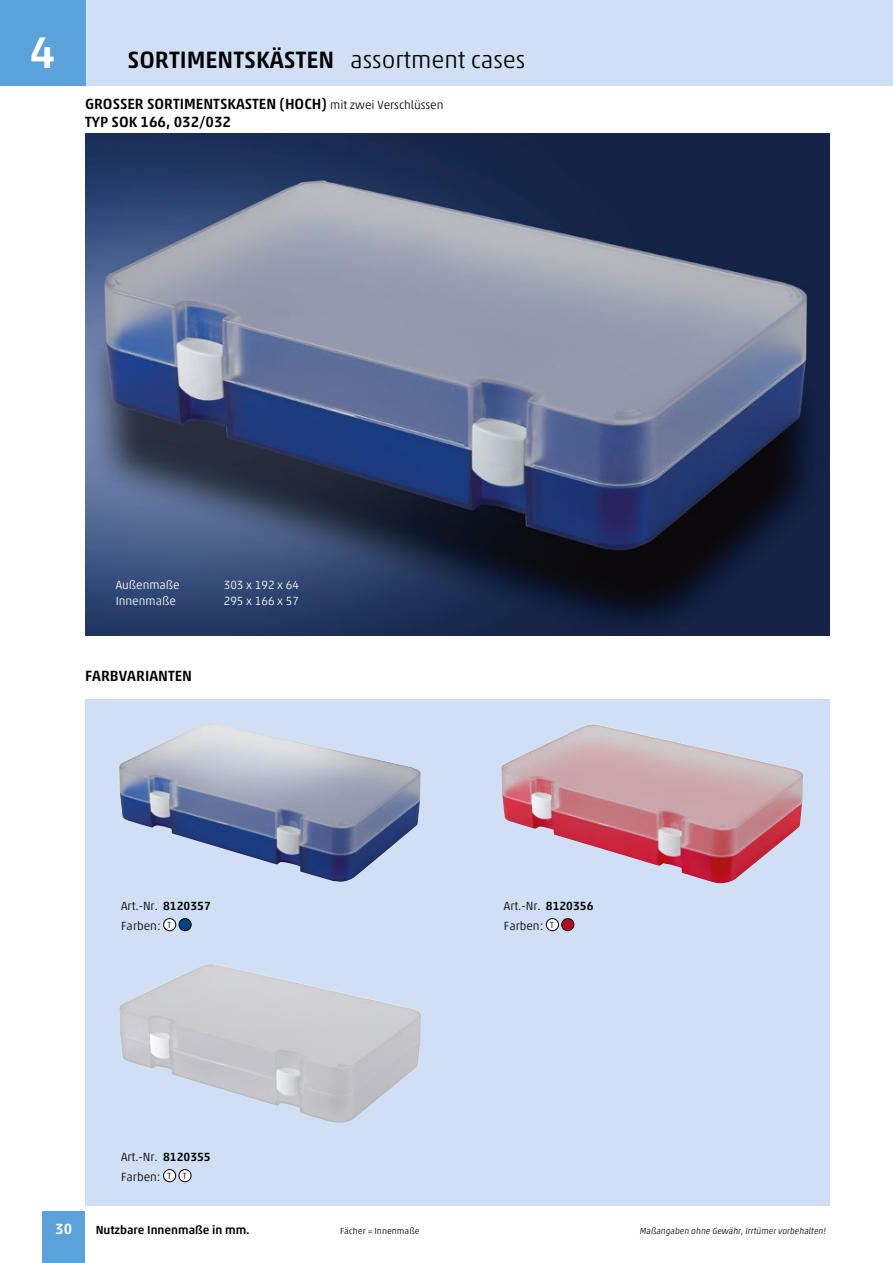
<style>
.page{position:relative;width:893px;height:1263px;background:#fff}
.page>*{position:absolute;margin:0;border:0;box-sizing:border-box;transform-origin:0 0}
.t1{font:500 45px "Akko Pro";color:#fff}
.t2{font:500 24px "Akko Pro";color:#000}
.t3{font:500 15px/18px "Akko Pro";color:#000}
.t4{font:500 15px "Akko Pro";color:#fff}
.t5{font:300 12px/20.2px "Akko Pro";color:#000}
.t6{font:300 12px "Akko Pro";color:#fff}
.t7{font:500 12px "Akko Pro";color:#000}
.t8{font:italic 300 9px "Akko Pro";color:#000}
.t9{font:300 9px "Akko Pro";color:#000}
.s1{font-weight:300}
.s2{font-weight:300;font-size:12px}
.s3{font-weight:500}
</style>
<div class="page">
<div style="left:85px;top:699px;width:744px;height:507px;background:#d0dff4"></div>
<img style="left:85px;top:133px;width:744px;height:503px">
<img style="left:501px;top:724px;width:302px;height:159px">
<img style="left:119px;top:723px;width:302px;height:159px">
<img style="left:119px;top:964px;width:302px;height:159px">
<div style="left:85px;top:0;width:808px;height:85px;background:#d0dff4"></div>
<div style="left:0;top:0;width:85px;height:85px;background:#5aa2d9"></div>
<div style="left:43px;top:1212px;width:42px;height:51px;background:#5aa2d9"></div>
<div style="left:164px;top:918px;width:12px;height:13px;background:#fff;border-radius:50%"></div>
<div style="left:163px;top:918px;width:13px;height:13px;border:1px solid #000;border-radius:50%"></div>
<div style="left:179px;top:918px;width:12px;height:13px;background:#004380;border-radius:50%"></div>
<div style="left:179px;top:918px;width:12px;height:13px;border:1px solid #000;border-radius:50%"></div>
<div style="left:546px;top:918px;width:12px;height:13px;background:#fff;border-radius:50%"></div>
<div style="left:546px;top:918px;width:13px;height:13px;border:1px solid #000;border-radius:50%"></div>
<div style="left:562px;top:918px;width:12px;height:13px;background:#b30c22;border-radius:50%"></div>
<div style="left:561px;top:918px;width:13px;height:13px;border:1px solid #000;border-radius:50%"></div>
<div style="left:164px;top:1169px;width:12px;height:13px;background:#fff;border-radius:50%"></div>
<div style="left:163px;top:1169px;width:13px;height:13px;border:1px solid #000;border-radius:50%"></div>
<div style="left:179px;top:1169px;width:12px;height:13px;background:#fff;border-radius:50%"></div>
<div style="left:179px;top:1169px;width:12px;height:13px;border:1px solid #000;border-radius:50%"></div>
<h1 class="t1" style="left:30px;top:25px;width:27px">4</h1>
<h2 class="t2" style="left:128px;top:45px;width:399px">SORTIMENTSKÄSTEN <span class="s1">assortment cases</span></h2>
<p class="t3" style="left:85px;top:95px;width:360px">GROSSER SORTIMENTSKASTEN (HOCH) <span class="s2">mit zwei Verschlüssen<br></span>TYP SOK 166, 032/032</p>
<p class="t6" style="left:116px;top:578px;width:65px">Außenmaße</p>
<p class="t6" style="left:224px;top:578px;width:77px">303 x 192 x 64</p>
<p class="t6" style="left:116px;top:594px;width:62px">Innenmaße</p>
<p class="t6" style="left:224px;top:594px;width:77px">295 x 166 x 57</p>
<p class="t3" style="left:85px;top:667px;width:108px">FARBVARIANTEN</p>
<p class="t5" style="left:121px;top:895px;width:91px">Art.-Nr. <span class="s3">8120357<br></span>Farben: <sup>T</sup></p>
<p class="t5" style="left:504px;top:895px;width:91px">Art.-Nr. <span class="s3">8120356<br></span>Farben: <sup>T</sup></p>
<p class="t4" style="left:55px;top:1219px;width:19px">30</p>
<p class="t5" style="left:121px;top:1146px;width:91px">Art.-Nr. <span class="s3">8120355<br></span>Farben: <sup>T</sup></p>
<p class="t9" style="left:183px;top:1170px;width:5px">T</p>
<p class="t7" style="left:96px;top:1222px;width:155px">Nutzbare Innenmaße in mm.</p>
<p class="t9" style="left:340px;top:1225px;width:81px">Fächer = Innenmaße</p>
<p class="t8" style="left:640px;top:1225px;width:187px">Maßangaben ohne Gewähr, Irrtümer vorbehalten!</p>
</div>
